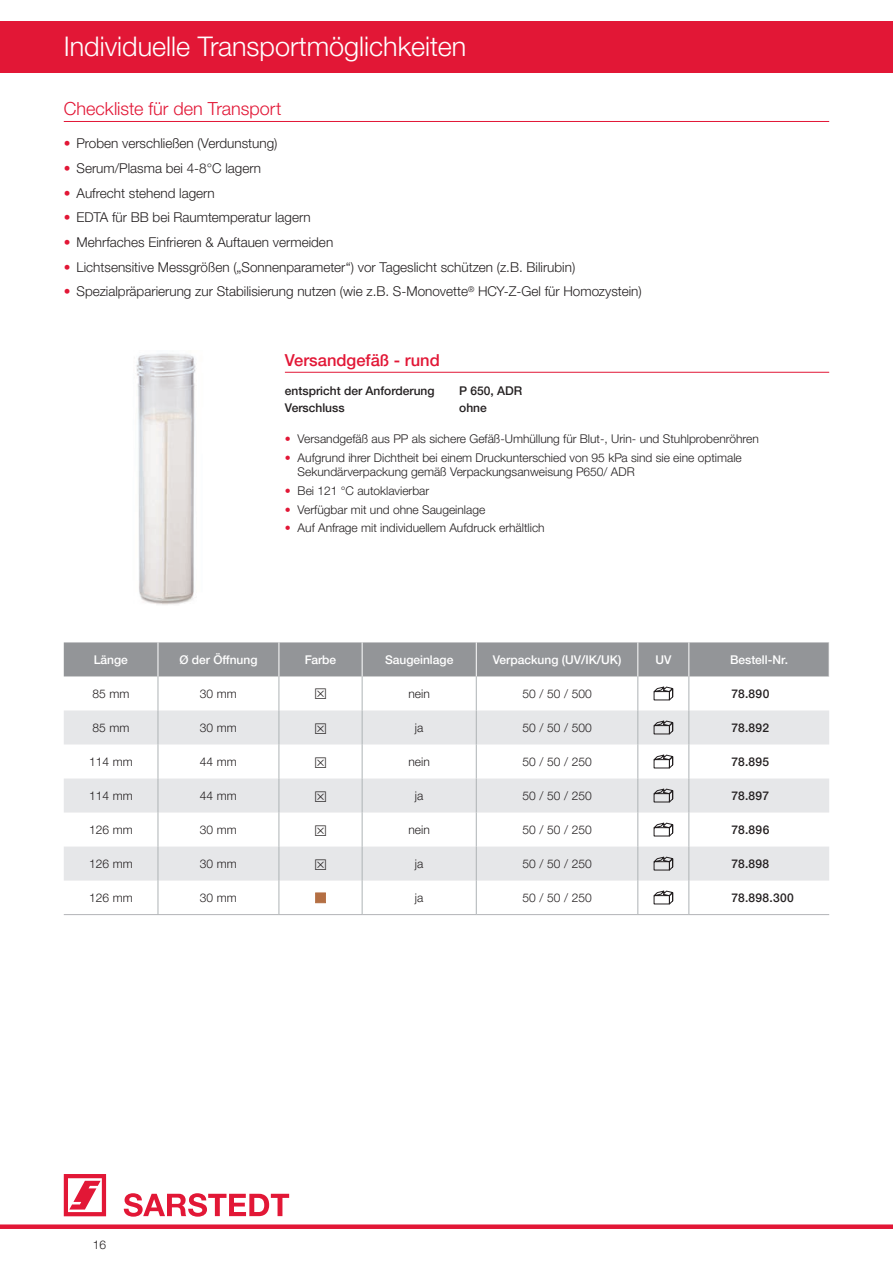
<style>
.page{position:relative;width:893px;height:1263px;background:#fff}
.page>*{position:absolute;margin:0;border:0;box-sizing:border-box;transform-origin:0 0}
.t1{font:300 27px "Helvetica Neue LTW1 G";color:#fff}
.t2{font:300 18px "Helvetica Neue LTW1 G";color:#e21736}
.t3{font:500 16.5px "Helvetica Neue LTW1 G";color:#e21736}
.t4{font:300 13.5px "Helvetica Neue LTW1 G";color:#231f20}
.t5{font:300 12px/14.4px "Helvetica Neue LTW1 G";color:#231f20}
.t6{font:500 12px "Helvetica Neue LTW1 G";color:#231f20}
.t7{font:500 12px "Helvetica Neue LTW1 G";color:#fff}
.s1{color:#e21736}
</style>
<div class="page">
<div style="left:0;top:1224px;width:893px;height:5px;background:#e21736"></div>
<div style="left:0;top:21px;width:893px;height:51px;background:#e21736"></div>
<svg style="left:64px;top:1174px;width:42px;height:42px"></svg>
<svg style="left:124px;top:1193px;width:165px;height:24px"></svg>
<hr style="left:285px;top:372px;width:544px;height:1px;background:#e21736">
<img style="left:136px;top:353px;width:60px;height:252px">
<div style="left:64px;top:642px;width:765px;height:34px;background:#939598"></div>
<svg style="left:64px;top:710px;width:765px;height:170px;fill:#e6e7e9"></svg>
<hr style="left:64px;top:914px;width:94px;height:1px;background:#b2b3b7">
<hr style="left:158px;top:914px;width:121px;height:1px;background:#b2b3b7">
<hr style="left:279px;top:914px;width:83px;height:1px;background:#b2b3b7">
<hr style="left:362px;top:914px;width:114px;height:1px;background:#b2b3b7">
<hr style="left:476px;top:914px;width:162px;height:1px;background:#b2b3b7">
<hr style="left:638px;top:914px;width:51px;height:1px;background:#b2b3b7">
<hr style="left:689px;top:914px;width:140px;height:1px;background:#b2b3b7">
<hr style="left:158px;top:642px;width:1px;height:34px;background:#fff">
<hr style="left:279px;top:642px;width:1px;height:34px;background:#fff">
<hr style="left:362px;top:642px;width:1px;height:34px;background:#fff">
<hr style="left:476px;top:642px;width:1px;height:34px;background:#fff">
<hr style="left:637px;top:642px;width:1px;height:34px;background:#fff">
<hr style="left:688px;top:642px;width:1px;height:34px;background:#fff">
<hr style="left:158px;top:676px;width:1px;height:34px;background:#aeb3b5">
<hr style="left:279px;top:676px;width:1px;height:34px;background:#aeb3b5">
<hr style="left:362px;top:676px;width:1px;height:34px;background:#aeb3b5">
<hr style="left:476px;top:676px;width:1px;height:34px;background:#aeb3b5">
<hr style="left:637px;top:676px;width:1px;height:34px;background:#aeb3b5">
<hr style="left:688px;top:676px;width:1px;height:34px;background:#aeb3b5">
<hr style="left:158px;top:710px;width:1px;height:34px;background:#aeb3b5">
<hr style="left:279px;top:710px;width:1px;height:34px;background:#aeb3b5">
<hr style="left:362px;top:710px;width:1px;height:34px;background:#aeb3b5">
<hr style="left:476px;top:710px;width:1px;height:34px;background:#aeb3b5">
<hr style="left:637px;top:710px;width:1px;height:34px;background:#aeb3b5">
<hr style="left:688px;top:710px;width:1px;height:34px;background:#aeb3b5">
<hr style="left:158px;top:744px;width:1px;height:34px;background:#aeb3b5">
<hr style="left:279px;top:744px;width:1px;height:34px;background:#aeb3b5">
<hr style="left:362px;top:744px;width:1px;height:34px;background:#aeb3b5">
<hr style="left:476px;top:744px;width:1px;height:34px;background:#aeb3b5">
<hr style="left:637px;top:744px;width:1px;height:34px;background:#aeb3b5">
<hr style="left:688px;top:744px;width:1px;height:34px;background:#aeb3b5">
<hr style="left:158px;top:778px;width:1px;height:34px;background:#aeb3b5">
<hr style="left:279px;top:778px;width:1px;height:34px;background:#aeb3b5">
<hr style="left:362px;top:778px;width:1px;height:34px;background:#aeb3b5">
<hr style="left:476px;top:778px;width:1px;height:34px;background:#aeb3b5">
<hr style="left:637px;top:778px;width:1px;height:34px;background:#aeb3b5">
<hr style="left:688px;top:778px;width:1px;height:34px;background:#aeb3b5">
<hr style="left:158px;top:812px;width:1px;height:34px;background:#aeb3b5">
<hr style="left:279px;top:812px;width:1px;height:34px;background:#aeb3b5">
<hr style="left:362px;top:812px;width:1px;height:34px;background:#aeb3b5">
<hr style="left:476px;top:812px;width:1px;height:34px;background:#aeb3b5">
<hr style="left:637px;top:812px;width:1px;height:34px;background:#aeb3b5">
<hr style="left:688px;top:812px;width:1px;height:34px;background:#aeb3b5">
<hr style="left:158px;top:846px;width:1px;height:34px;background:#aeb3b5">
<hr style="left:279px;top:846px;width:1px;height:34px;background:#aeb3b5">
<hr style="left:362px;top:846px;width:1px;height:34px;background:#aeb3b5">
<hr style="left:476px;top:846px;width:1px;height:34px;background:#aeb3b5">
<hr style="left:637px;top:846px;width:1px;height:34px;background:#aeb3b5">
<hr style="left:688px;top:846px;width:1px;height:34px;background:#aeb3b5">
<hr style="left:158px;top:880px;width:1px;height:34px;background:#aeb3b5">
<hr style="left:279px;top:880px;width:1px;height:34px;background:#aeb3b5">
<hr style="left:362px;top:880px;width:1px;height:34px;background:#aeb3b5">
<hr style="left:476px;top:880px;width:1px;height:34px;background:#aeb3b5">
<hr style="left:637px;top:880px;width:1px;height:34px;background:#aeb3b5">
<hr style="left:688px;top:880px;width:1px;height:34px;background:#aeb3b5">
<svg style="left:653px;top:686px;width:20px;height:15px"></svg>
<svg style="left:653px;top:720px;width:20px;height:15px"></svg>
<svg style="left:653px;top:754px;width:20px;height:15px"></svg>
<svg style="left:653px;top:788px;width:20px;height:15px"></svg>
<svg style="left:653px;top:822px;width:20px;height:15px"></svg>
<svg style="left:653px;top:856px;width:20px;height:15px"></svg>
<svg style="left:653px;top:890px;width:20px;height:15px"></svg>
<hr style="left:64px;top:121px;width:765px;height:1px;background:#e21736">
<svg style="left:315px;top:723px;width:11px;height:10px"></svg>
<svg style="left:315px;top:757px;width:11px;height:10px"></svg>
<svg style="left:315px;top:791px;width:11px;height:10px"></svg>
<svg style="left:315px;top:825px;width:11px;height:10px"></svg>
<svg style="left:315px;top:859px;width:11px;height:10px"></svg>
<h1 class="t1" style="left:64px;top:30px;width:404px">Individuelle Transportmöglichkeiten</h1>
<h2 class="t2" style="left:64px;top:97px;width:219px">Checkliste für den Transport</h2>
<p class="t4" style="left:64px;top:135px;width:215px"><span class="s1">•</span> Proben verschließen (Verdunstung)</p>
<p class="t4" style="left:64px;top:160px;width:199px"><span class="s1">•</span> Serum/Plasma bei 4-8°C lagern</p>
<p class="t4" style="left:64px;top:184px;width:152px"><span class="s1">•</span> Aufrecht stehend lagern</p>
<p class="t4" style="left:64px;top:209px;width:248px"><span class="s1">•</span> EDTA für BB bei Raumtemperatur lagern</p>
<p class="t4" style="left:64px;top:234px;width:271px"><span class="s1">•</span> Mehrfaches Einfrieren &amp; Auftauen vermeiden</p>
<p class="t4" style="left:64px;top:259px;width:513px"><span class="s1">•</span> Lichtsensitive Messgrößen („Sonnenparameter“) vor Tageslicht schützen (z.B. Bilirubin)</p>
<p class="t4" style="left:64px;top:283px;width:579px"><span class="s1">•</span> Spezialpräparierung zur Stabilisierung nutzen (wie z.B. S-Monovette<sup>®</sup> HCY-Z-Gel für Homozystein)</p>
<h3 class="t3" style="left:285px;top:350px;width:156px">Versandgefäß - rund</h3>
<p class="t6" style="left:285px;top:384px;width:151px">entspricht der Anforderung</p>
<p class="t6" style="left:459px;top:384px;width:65px">P 650, ADR</p>
<p class="t6" style="left:285px;top:400px;width:61px">Verschluss</p>
<p class="t6" style="left:459px;top:400px;width:29px">ohne</p>
<p class="t5" style="left:285px;top:432px;width:475px"><span class="s1">•</span> Versandgefäß aus PP als sichere Gefäß-Umhüllung für Blut-, Urin- und Stuhlprobenröhren</p>
<p class="t5" style="left:298px;top:450px;width:446px;text-indent:-13px"><span class="s1">•</span> Aufgrund ihrer Dichtheit bei einem Druckunterschied von 95 kPa sind sie eine optimale<br>Sekundärverpackung gemäß Verpackungsanweisung P650/ ADR</p>
<p class="t5" style="left:285px;top:483px;width:146px"><span class="s1">•</span> Bei 121 °C autoklavierbar</p>
<p class="t5" style="left:285px;top:502px;width:202px"><span class="s1">•</span> Verfügbar mit und ohne Saugeinlage</p>
<p class="t5" style="left:285px;top:521px;width:261px"><span class="s1">•</span> Auf Anfrage mit individuellem Aufdruck erhältlich</p>
<p class="t7" style="left:94px;top:652px;width:36px">Länge</p>
<p class="t7" style="left:179px;top:652px;width:80px">Ø der Öffnung</p>
<p class="t7" style="left:305px;top:652px;width:33px">Farbe</p>
<p class="t7" style="left:385px;top:652px;width:70px">Saugeinlage</p>
<p class="t7" style="left:493px;top:652px;width:130px">Verpackung (UV/IK/UK)</p>
<p class="t7" style="left:655px;top:652px;width:17px">UV</p>
<p class="t7" style="left:730px;top:652px;width:59px">Bestell-Nr.</p>
<p class="t5" style="left:92px;top:686px;width:39px">85 mm</p>
<p class="t5" style="left:200px;top:686px;width:39px">30 mm</p>
<p class="t5" style="left:409px;top:686px;width:23px">nein</p>
<p class="t5" style="left:522px;top:686px;width:71px">50 / 50 / 500</p>
<p class="t6" style="left:731px;top:686px;width:39px">78.890</p>
<p class="t5" style="left:92px;top:720px;width:39px">85 mm</p>
<p class="t5" style="left:200px;top:720px;width:39px">30 mm</p>
<p class="t5" style="left:415px;top:720px;width:10px">ja</p>
<p class="t5" style="left:522px;top:720px;width:71px">50 / 50 / 500</p>
<p class="t6" style="left:731px;top:720px;width:39px">78.892</p>
<p class="t5" style="left:89px;top:754px;width:45px">114 mm</p>
<p class="t5" style="left:200px;top:754px;width:39px">44 mm</p>
<p class="t5" style="left:409px;top:754px;width:23px">nein</p>
<p class="t5" style="left:522px;top:754px;width:71px">50 / 50 / 250</p>
<p class="t6" style="left:731px;top:754px;width:39px">78.895</p>
<p class="t5" style="left:89px;top:788px;width:45px">114 mm</p>
<p class="t5" style="left:200px;top:788px;width:39px">44 mm</p>
<p class="t5" style="left:415px;top:788px;width:10px">ja</p>
<p class="t5" style="left:522px;top:788px;width:71px">50 / 50 / 250</p>
<p class="t6" style="left:731px;top:788px;width:39px">78.897</p>
<p class="t5" style="left:89px;top:822px;width:45px">126 mm</p>
<p class="t5" style="left:200px;top:822px;width:39px">30 mm</p>
<p class="t5" style="left:409px;top:822px;width:23px">nein</p>
<p class="t5" style="left:522px;top:822px;width:71px">50 / 50 / 250</p>
<p class="t6" style="left:731px;top:822px;width:39px">78.896</p>
<p class="t5" style="left:89px;top:856px;width:45px">126 mm</p>
<p class="t5" style="left:200px;top:856px;width:39px">30 mm</p>
<p class="t5" style="left:415px;top:856px;width:10px">ja</p>
<p class="t5" style="left:522px;top:856px;width:71px">50 / 50 / 250</p>
<p class="t6" style="left:731px;top:856px;width:39px">78.898</p>
<p class="t5" style="left:89px;top:890px;width:45px">126 mm</p>
<p class="t5" style="left:200px;top:890px;width:39px">30 mm</p>
<p class="t5" style="left:415px;top:890px;width:10px">ja</p>
<p class="t5" style="left:522px;top:890px;width:71px">50 / 50 / 250</p>
<p class="t6" style="left:731px;top:890px;width:64px">78.898.300</p>
<p class="t5" style="left:93px;top:1238px;width:15px">16</p>
</div>
